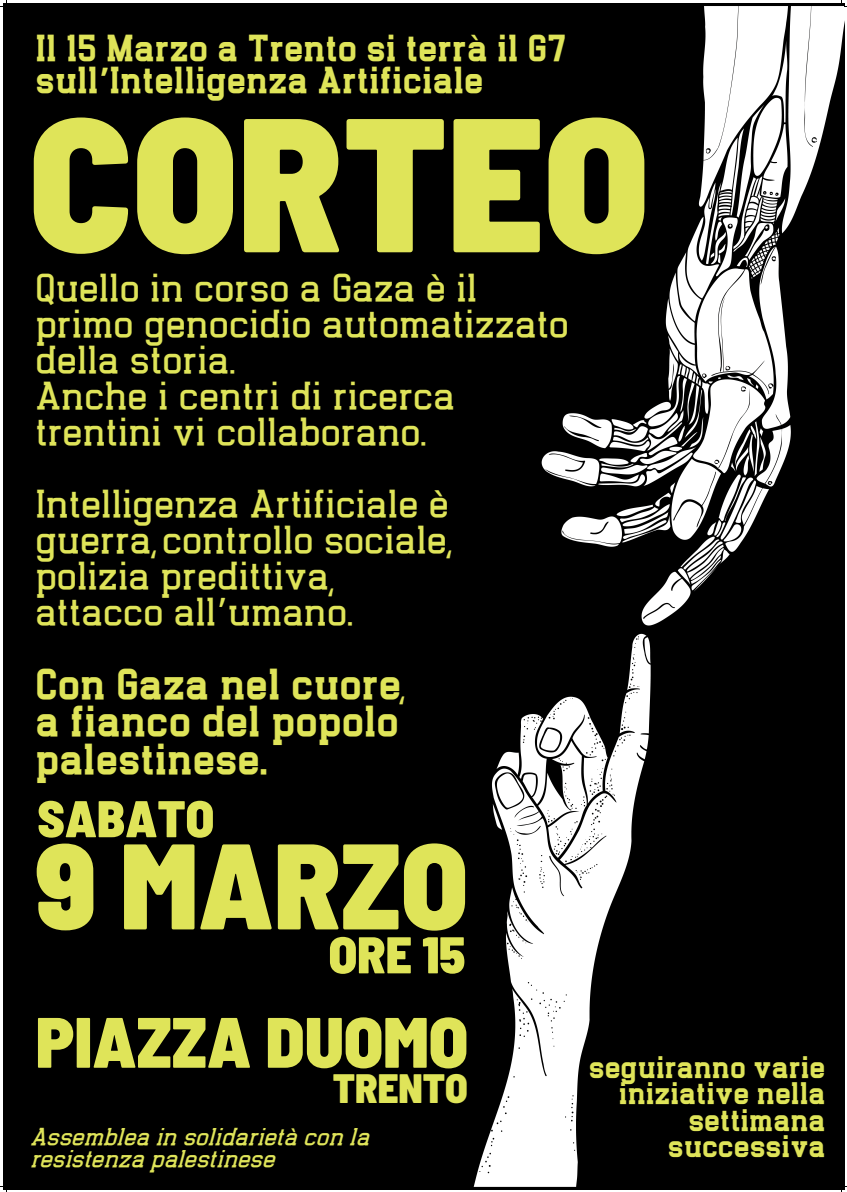
<style>
.page{position:relative;width:847px;height:1192px;background:#fff}
.page>*{position:absolute;margin:0;border:0;box-sizing:border-box;transform-origin:0 0}
.t1{font:900 semi-condensed 190.33px "Barlow";color:#dfe459}
.t2{font:900 semi-condensed 121.41px "Barlow";color:#dfe459}
.t3{font:900 semi-condensed 71.16px "Barlow";color:#dfe459}
.t4{font:900 semi-condensed 51.55px "Barlow";color:#dfe459}
.t5{font:900 semi-condensed 40.91px "Barlow";color:#dfe459}
.t6{font:700 38.6px/37.3px "Indonesia";color:#dfe459;text-align:justify}
.t7{font:37.2px/36px "Indonesia";color:#dfe459}
.t8{font:700 33.35px/32.3px "Indonesia";color:#dfe459}
.t9{font:32.3px "Noto Sans Gurmukhi";color:#dfe459}
.t10{font:700 27.4px/26.5px "Indonesia";color:#dfe459;text-align:right}
.t11{font:23.13px/22.3px "Indonesia";color:#dfe459}
.s1{font-family:"Noto Sans Gurmukhi"}
</style>
<div class="page">
<div style="left:3px;top:3px;width:841px;height:1186px;background:#000"></div>
<img style="left:474px;top:6px;width:370px;height:1180px">
<p class="t8" style="left:35px;top:31px;width:532px">Il 15 Marzo a Trento si terrà il G7 sull<span class="s1">’</span>Intelligenza Artificiale</p>
<h1 class="t1" style="left:29px;top:45px;width:621px">CORTEO</h1>
<p class="t7" style="left:35px;top:268px;width:535px">Quello in corso a Gaza è il primo genocidio automatizzato della storia.<br>Anche i centri di ricerca trentini vi collaborano.</p>
<p class="t7" style="left:35px;top:484px;width:415px">Intelligenza Artificiale è guerra controllo sociale polizia predittiva attacco all<span class="s1">’</span>umano.</p>
<p class="t9" style="left:149px;top:545px;width:12px">‘</p>
<p class="t9" style="left:443px;top:545px;width:12px">‘</p>
<p class="t9" style="left:325px;top:582px;width:12px">‘</p>
<p class="t6" style="left:35px;top:664px;width:367px">Con Gaza nel cuore a fianco del popolo palestinese.</p>
<p class="t9" style="left:397px;top:690px;width:12px">‘</p>
<h3 class="t4" style="left:37px;top:781px;width:178px">SABATO</h3>
<h2 class="t2" style="left:36px;top:797px;width:434px">9 MARZO</h2>
<h3 class="t4" style="left:328px;top:917px;width:138px">ORE 15</h3>
<h3 class="t3" style="left:36px;top:990px;width:434px">PIAZZA DUOMO</h3>
<p class="t5" style="left:332px;top:1058px;width:137px">TRENTO</p>
<p class="t11" style="left:30px;top:1124px;width:340px">Assemblea in solidarietà con la resistenza palestinese</p>
<p class="t10" style="left:588px;top:1052px;width:238px">seguiranno varie iniziative nella settimana successiva</p>
</div>
